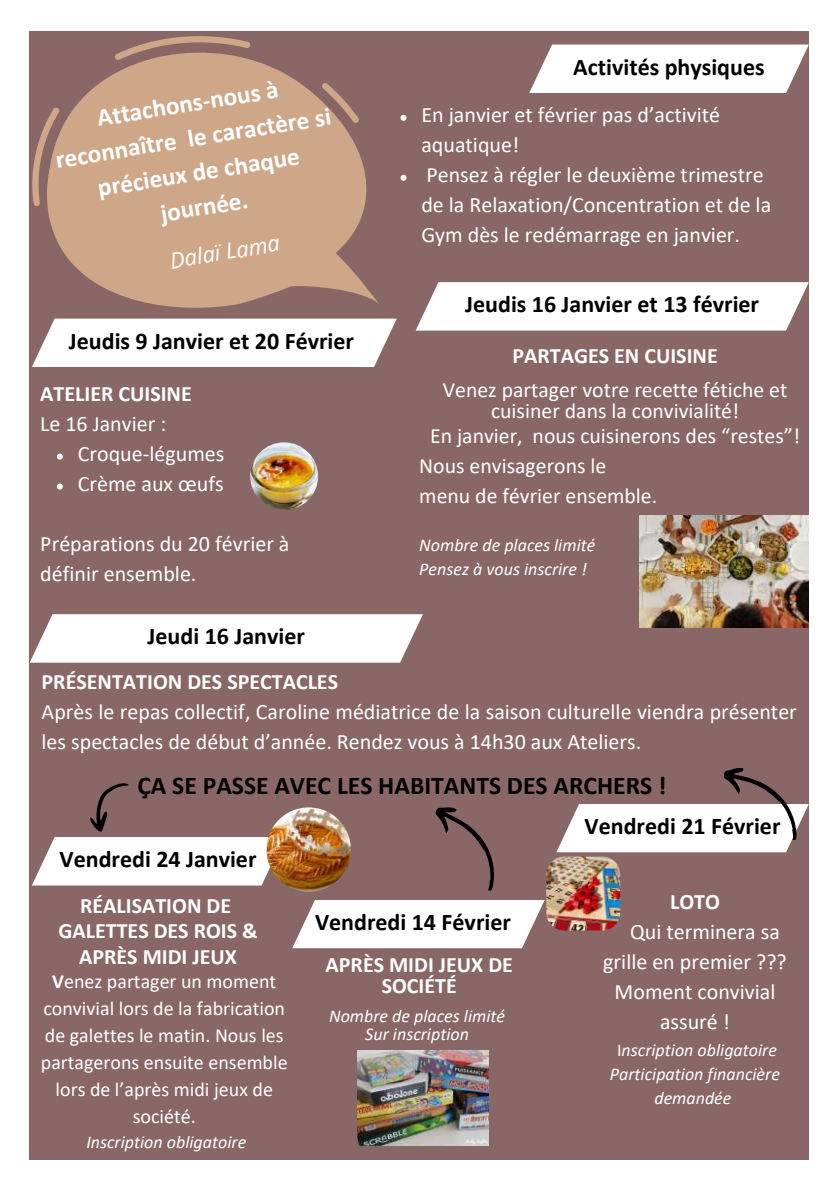
<style>
.page{position:relative;width:839px;height:1191px;background:#fff}
.page>*{position:absolute;margin:0;border:0;box-sizing:border-box;transform-origin:0 0}
.t1{font:700 25.6px "Calibri";color:#000}
.t2{font:700 25.2px/34.8px "Calibri";color:#fff;text-align:center}
.t3{font:700 24px "Calibri";color:#000}
.t4{font:22px/30px "Calibri";color:#fff}
.t5{font:22px/30px "Calibri";color:#fffefe}
.t6{font:700 22px/25.6px "Calibri";color:#fff;text-align:center}
.t7{font:700 22px "Calibri";color:#fffefe}
.t8{font:italic 22px "Open Sans";color:#fff}
.t9{font:21.8px/30px "Calibri";color:#fffefe;text-align:center}
.t10{font:20px/27px "Calibri";color:#fff;text-align:center}
.t11{font:italic 18px/24px "Calibri";color:#fff;text-align:center}
.t12{font:italic 18px/24.2px "Calibri";color:#fffefe}
.s1{font-weight:700}
.s2{font-style:normal}
</style>
<div class="page">
<div style="left:30px;top:31px;width:778px;height:1129px;background:#896767"></div>
<svg style="left:32px;top:136px;width:9px;height:70px"></svg>
<svg style="left:41px;top:36px;width:337px;height:268px;fill:#cea788"></svg>
<svg style="left:529px;top:45px;width:279px;height:48px;background:#f5f2f2"></svg>
<div style="left:32px;top:319px;width:365px;height:48px;background:#fff"></div>
<svg style="left:57px;top:454px;width:6px;height:6px"></svg>
<svg style="left:57px;top:484px;width:6px;height:6px"></svg>
<img style="left:250px;top:442px;width:68px;height:68px;border-radius:50%">
<svg style="left:32px;top:783px;width:238px;height:103px"></svg>
<img style="left:546px;top:857px;width:74px;height:74px;border-radius:18px">
<img style="left:266px;top:807px;width:85px;height:85px;border-radius:50%">
<svg style="left:415px;top:282px;width:393px;height:49px;background:#f7f4f4"></svg>
<img style="left:639px;top:515px;width:169px;height:113px">
<svg style="left:30px;top:614px;width:393px;height:49px;background:#f6f4f4"></svg>
<svg style="left:556px;top:758px;width:253px;height:94px"></svg>
<svg style="left:292px;top:900px;width:252px;height:48px;background:#f4f1f1"></svg>
<img style="left:358px;top:1051px;width:130px;height:94px">
<svg style="left:400px;top:115px;width:6px;height:6px"></svg>
<svg style="left:400px;top:175px;width:6px;height:6px"></svg>
<svg style="left:435px;top:807px;width:59px;height:84px"></svg>
<p class="t2" style="left:48px;top:110px;width:280px;rotate:-9deg">Attachons-nous à reconnaître le caractère si précieux de chaque journée.</p>
<p class="t8" style="left:168px;top:245px;width:112px;rotate:-9deg">Dalaï Lama</p>
<p class="t3" style="left:69px;top:331px;width:287px">Jeudis 9 Janvier et 20 Février</p>
<p class="t6" style="left:40px;top:383px;width:153px">ATELIER CUISINE</p>
<p class="t4" style="left:78px;top:411px;width:148px;text-indent:-37px">Le 16 Janvier :<br>Croque-légumes<br>Crème aux œufs</p>
<p class="t4" style="left:40px;top:531px;width:251px">Préparations du 20 février à définir ensemble.</p>
<p class="t3" style="left:148px;top:626px;width:159px">Jeudi 16 Janvier</p>
<p class="t3" style="left:573px;top:57px;width:193px">Activités physiques</p>
<p class="t4" style="left:421px;top:102px;width:351px">En janvier et février pas d’activité aquatique!<br>Pensez à régler le deuxième trimestre de la Relaxation/Concentration et de la<br>Gym dès le redémarrage en janvier.</p>
<p class="t3" style="left:465px;top:294px;width:295px">Jeudis 16 Janvier et 13 février</p>
<p class="t7" style="left:512px;top:346px;width:207px">PARTAGES EN CUISINE</p>
<p class="t9" style="left:443px;top:381px;width:346px;line-height:20.8px">Venez partager votre recette fétiche et cuisiner dans la convivialité!</p>
<p class="t9" style="left:419px;top:423px;width:382px;text-align:left;text-indent:11px">En janvier, nous cuisinerons des “restes”!<br>Nous envisagerons le<br>menu de février ensemble.</p>
<p class="t12" style="left:419px;top:534px;width:178px">Nombre de places limité<br>Pensez à vous inscrire !</p>
<p class="t7" style="left:42px;top:673px;width:298px">PRÉSENTATION DES SPECTACLES</p>
<p class="t5" style="left:42px;top:699px;width:756px">Après le repas collectif, Caroline médiatrice de la saison culturelle viendra présenter les spectacles de début d’année. Rendez vous à 14h30 aux Ateliers.</p>
<p class="t1" style="left:137px;top:775px;width:530px">ÇA SE PASSE AVEC LES HABITANTS DES ARCHERS !</p>
<p class="t3" style="left:60px;top:849px;width:198px">Vendredi 24 Janvier</p>
<p class="t6" style="left:58px;top:894px;width:201px">RÉALISATION DE<br>GALETTES DES ROIS &amp;<br>APRÈS MIDI JEUX</p>
<p class="t10" style="left:41px;top:970px;width:248px"><span class="s1">V</span>enez partager un moment convivial lors de la fabrication de galettes le matin. Nous les partagerons ensuite ensemble lors de l’après midi jeux de société.</p>
<p class="t11" style="left:86px;top:1132px;width:161px">Inscription obligatoire</p>
<p class="t3" style="left:315px;top:912px;width:197px">Vendredi 14 Février</p>
<p class="t6" style="left:325px;top:956px;width:189px;line-height:21px">APRÈS MIDI JEUX DE<br>SOCIÉTÉ</p>
<p class="t11" style="left:329px;top:1008px;width:178px;line-height:18px">Nombre de places limité<br>Sur inscription</p>
<p class="t3" style="left:584px;top:816px;width:197px">Vendredi 21 Février</p>
<p class="t6" style="left:670px;top:891px;width:51px">LOTO</p>
<p class="t4" style="left:630px;top:919px;width:151px">Qui terminera sa</p>
<p class="t4" style="left:603px;top:949px;width:185px">grille en premier ???</p>
<p class="t4" style="left:614px;top:979px;width:162px">Moment convivial</p>
<p class="t4" style="left:660px;top:1009px;width:71px">assuré !</p>
<p class="t11" style="left:610px;top:1040px;width:171px"><span class="s2">I</span>nscription obligatoire<br>Participation financière demandée</p>
</div>
